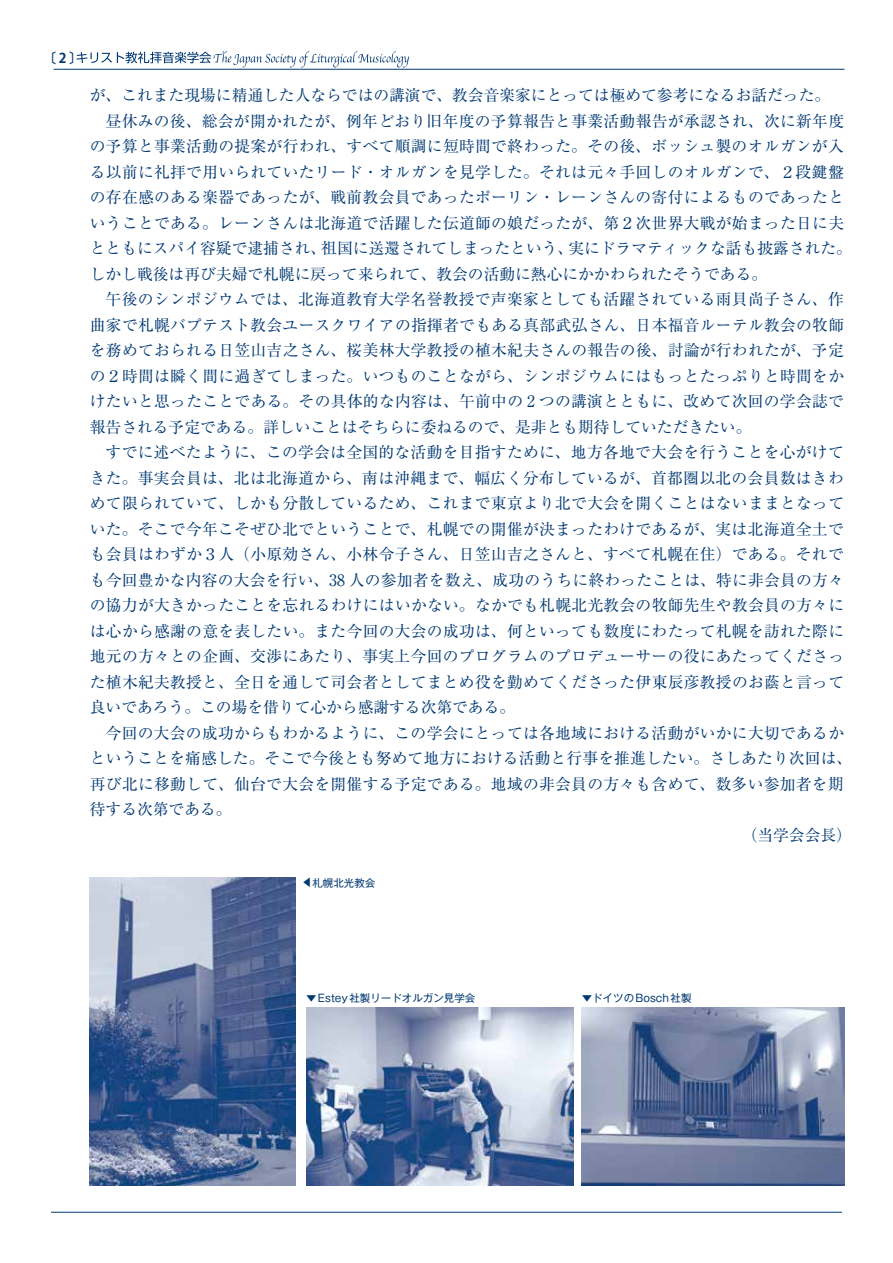
<style>
.page{position:relative;width:893px;height:1263px;background:#fff}
.page>*{position:absolute;margin:0;border:0;box-sizing:border-box;transform-origin:0 0}
.t1{font:15.75px "Ryumin Pro";letter-spacing:.02em;color:#003872}
.t2{font:15.75px "Ryumin Pro";color:#003872}
.t3{font:700 13.5px "Koz Go Pro";color:#003872}
.t4{font:10.5px "Gothic MB101 Pro";color:#003872}
</style>
<div class="page">
<svg style="left:77px;top:51px;width:332px;height:16px"></svg>
<hr style="left:54px;top:69px;width:790px;height:1px;background:#003872">
<hr style="left:51px;top:1212px;width:791px;height:1px;background:#003872">
<img style="left:306px;top:1007px;width:267px;height:178px">
<img style="left:582px;top:1007px;width:262px;height:178px">
<img style="left:90px;top:877px;width:205px;height:308px">
<p class="t3" style="left:42px;top:50px;width:42px">〔 2 〕</p>
<p class="t2" style="left:90px;top:83px;width:742px">が、これまた現場に精通した人ならではの講演で、教会音楽家にとっては極めて参考になるお話だった。</p>
<p class="t1" style="left:106px;top:108px;width:740px">昼休みの後、総会が開かれたが、例年どおり旧年度の予算報告と事業活動報告が承認され、次に新年度</p>
<p class="t1" style="left:90px;top:134px;width:755px">の予算と事業活動の提案が行われ、すべて順調に短時間で終わった。その後、ボッシュ製のオルガンが入</p>
<p class="t1" style="left:90px;top:159px;width:755px">る以前に礼拝で用いられていたリード・オルガンを見学した。それは元々手回しのオルガンで、２段鍵盤</p>
<p class="t1" style="left:90px;top:185px;width:756px">の存在感のある楽器であったが、戦前教会員であったポーリン・レーンさんの寄付によるものであったと</p>
<p class="t1" style="left:90px;top:210px;width:756px">いうことである。レーンさんは北海道で活躍した伝道師の娘だったが、第２次世界大戦が始まった日に夫</p>
<p class="t2" style="left:90px;top:236px;width:763px">とともにスパイ容疑で逮捕され、祖国に送還されてしまったという、実にドラマティックな話も披露された。</p>
<p class="t2" style="left:90px;top:261px;width:679px">しかし戦後は再び夫婦で札幌に戻って来られて、教会の活動に熱心にかかわられたそうである。</p>
<p class="t1" style="left:106px;top:287px;width:740px">午後のシンポジウムでは、北海道教育大学名誉教授で声楽家としても活躍されている雨貝尚子さん、作</p>
<p class="t1" style="left:90px;top:312px;width:756px">曲家で札幌バプテスト教会ユースクワイアの指揮者でもある真部武弘さん、日本福音ルーテル教会の牧師</p>
<p class="t1" style="left:90px;top:338px;width:755px">を務めておられる日笠山吉之さん、桜美林大学教授の植木紀夫さんの報告の後、討論が行われたが、予定</p>
<p class="t1" style="left:90px;top:363px;width:756px">の２時間は瞬く間に過ぎてしまった。いつものことながら、シンポジウムにはもっとたっぷりと時間をか</p>
<p class="t1" style="left:90px;top:389px;width:755px">けたいと思ったことである。その具体的な内容は、午前中の 2 つの講演とともに、改めて次回の学会誌で</p>
<p class="t2" style="left:90px;top:414px;width:663px">報告される予定である。詳しいことはそちらに委ねるので、是非とも期待していただきたい。</p>
<p class="t1" style="left:106px;top:440px;width:740px">すでに述べたように、この学会は全国的な活動を目指すために、地方各地で大会を行うことを心がけて</p>
<p class="t1" style="left:90px;top:465px;width:755px">きた。事実会員は、北は北海道から、南は沖縄まで、幅広く分布しているが、首都圏以北の会員数はきわ</p>
<p class="t1" style="left:90px;top:491px;width:756px">めて限られていて、しかも分散しているため、これまで東京より北で大会を開くことはないままとなって</p>
<p class="t1" style="left:90px;top:516px;width:755px">いた。そこで今年こそぜひ北でということで、札幌での開催が決まったわけであるが、実は北海道全土で</p>
<p class="t1" style="left:90px;top:542px;width:755px">も会員はわずか３人（小原効さん、小林令子さん、日笠山吉之さんと、すべて札幌在住）である。それで</p>
<p class="t1" style="left:90px;top:567px;width:755px">も今回豊かな内容の大会を行い、38 人の参加者を数え、成功のうちに終わったことは、特に非会員の方々</p>
<p class="t1" style="left:90px;top:593px;width:756px">の協力が大きかったことを忘れるわけにはいかない。なかでも札幌北光教会の牧師先生や教会員の方々に</p>
<p class="t1" style="left:90px;top:618px;width:756px">は心から感謝の意を表したい。また今回の大会の成功は、何といっても数度にわたって札幌を訪れた際に</p>
<p class="t1" style="left:90px;top:644px;width:756px">地元の方々との企画、交渉にあたり、事実上今回のプログラムのプロデューサーの役にあたってくださっ</p>
<p class="t1" style="left:90px;top:669px;width:756px">た植木紀夫教授と、全日を通して司会者としてまとめ役を勤めてくださった伊東辰彦教授のお蔭と言って</p>
<p class="t2" style="left:90px;top:695px;width:427px">良いであろう。この場を借りて心から感謝する次第である。</p>
<p class="t1" style="left:106px;top:720px;width:740px">今回の大会の成功からもわかるように、この学会にとっては各地域における活動がいかに大切であるか</p>
<p class="t1" style="left:90px;top:746px;width:764px">ということを痛感した。そこで今後とも努めて地方における活動と行事を推進したい。さしあたり次回は、</p>
<p class="t1" style="left:90px;top:771px;width:755px">再び北に移動して、仙台で大会を開催する予定である。地域の非会員の方々も含めて、数多い参加者を期</p>
<p class="t2" style="left:90px;top:797px;width:143px">待する次第である。</p>
<p class="t1" style="left:742px;top:822px;width:112px">（当学会会長）</p>
<p class="t4" style="left:316px;top:877px;width:12px;rotate:90deg">▼</p>
<p class="t4" style="left:312px;top:874px;width:64px">札幌北光教会</p>
<p class="t4" style="left:306px;top:989px;width:171px">▼Estey社製リードオルガン見学会</p>
<p class="t4" style="left:582px;top:989px;width:111px">▼ドイツのBosch社製</p>
</div>
